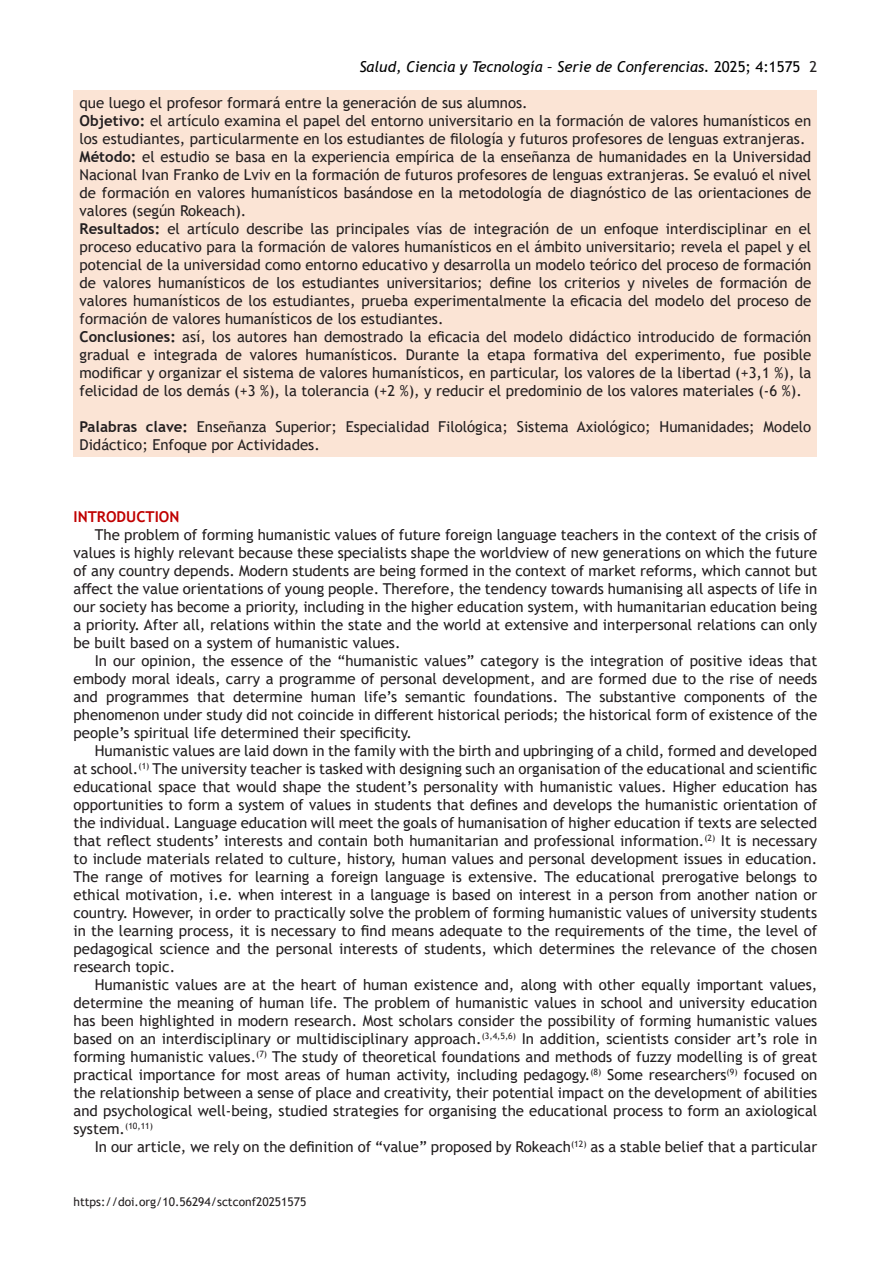
<style>
.page{position:relative;width:893px;height:1263px;background:#fff}
.page>*{position:absolute;margin:0;border:0;box-sizing:border-box;transform-origin:0 0}
.t1{font:15px/18px "Trebuchet MS";color:#231f20;text-align:justify}
.t2{font:italic 15px "Trebuchet MS";color:#000}
.t3{font:700 15px "Trebuchet MS";color:#c00000}
.t4{font:12px "Trebuchet MS";color:#231f20}
.s1{font-style:normal}
.s2{font-style:normal;color:#231f20}
.s3{font-weight:700}
</style>
<div class="page">
<div style="left:74px;top:90px;width:743px;height:366px;background:#fbe4d5"></div>
<p class="t2" style="left:359px;top:58px;width:459px">Salud, Ciencia y Tecnología – Serie de Conferencias. <span class="s1">2025; 4:1575</span> <span class="s2">2</span></p>
<p class="t1" style="left:80px;top:94px;width:733px;text-align:left">que luego el profesor formará entre la generación de sus alumnos.<br><span class="s3">Objetivo:</span> el artículo examina el papel del entorno universitario en la formación de valores humanísticos en los estudiantes, particularmente en los estudiantes de filología y futuros profesores de lenguas extranjeras.<br><span class="s3">Método:</span> el estudio se basa en la experiencia empírica de la enseñanza de humanidades en la Universidad Nacional Ivan Franko de Lviv en la formación de futuros profesores de lenguas extranjeras. Se evaluó el nivel de formación en valores humanísticos basándose en la metodología de diagnóstico de las orientaciones de valores (según Rokeach).<br><span class="s3">Resultados:</span> el artículo describe las principales vías de integración de un enfoque interdisciplinar en el proceso educativo para la formación de valores humanísticos en el ámbito universitario; revela el papel y el potencial de la universidad como entorno educativo y desarrolla un modelo teórico del proceso de formación de valores humanísticos de los estudiantes universitarios; define los criterios y niveles de formación de valores humanísticos de los estudiantes, prueba experimentalmente la eficacia del modelo del proceso de formación de valores humanísticos de los estudiantes.<br><span class="s3">Conclusiones:</span> así, los autores han demostrado la eficacia del modelo didáctico introducido de formación gradual e integrada de valores humanísticos. Durante la etapa formativa del experimento, fue posible modificar y organizar el sistema de valores humanísticos, en particular, los valores de la libertad (+3,1 %), la felicidad de los demás (+3 %), la tolerancia (+2 %), y reducir el predominio de los valores materiales (-6 %).</p>
<p class="t1" style="left:80px;top:418px;width:733px"><span class="s3">Palabras clave:</span> Enseñanza Superior; Especialidad Filológica; Sistema Axiológico; Humanidades; Modelo<br>Didáctico; Enfoque por Actividades.</p>
<p class="t3" style="left:74px;top:507px;width:107px">INTRODUCTION</p>
<p class="t1" style="left:74px;top:526px;width:745px;text-indent:21px">The problem of forming humanistic values of future foreign language teachers in the context of the crisis of values is highly relevant because these specialists shape the worldview of new generations on which the future of any country depends. Modern students are being formed in the context of market reforms, which cannot but affect the value orientations of young people. Therefore, the tendency towards humanising all aspects of life in our society has become a priority, including in the higher education system, with humanitarian education being a priority. After all, relations within the state and the world at extensive and interpersonal relations can only be built based on a system of humanistic values.</p>
<p class="t1" style="left:74px;top:652px;width:745px;text-indent:21px">In our opinion, the essence of the “humanistic values” category is the integration of positive ideas that embody moral ideals, carry a programme of personal development, and are formed due to the rise of needs and programmes that determine human life’s semantic foundations. The substantive components of the phenomenon under study did not coincide in different historical periods; the historical form of existence of the people’s spiritual life determined their specificity.</p>
<p class="t1" style="left:74px;top:742px;width:745px;text-indent:21px">Humanistic values are laid down in the family with the birth and upbringing of a child, formed and developed at school.<sup>(1)</sup> The university teacher is tasked with designing such an organisation of the educational and scientific educational space that would shape the student’s personality with humanistic values. Higher education has opportunities to form a system of values in students that defines and develops the humanistic orientation of the individual. Language education will meet the goals of humanisation of higher education if texts are selected that reflect students’ interests and contain both humanitarian and professional information.<sup>(2)</sup> It is necessary to include materials related to culture, history, human values and personal development issues in education.<br>The range of motives for learning a foreign language is extensive. The educational prerogative belongs to ethical motivation, i.e. when interest in a language is based on interest in a person from another nation or country. However, in order to practically solve the problem of forming humanistic values of university students in the learning process, it is necessary to find means adequate to the requirements of the time, the level of pedagogical science and the personal interests of students, which determines the relevance of the chosen research topic.</p>
<p class="t1" style="left:74px;top:976px;width:745px;text-indent:21px">Humanistic values are at the heart of human existence and, along with other equally important values, determine the meaning of human life. The problem of humanistic values in school and university education has been highlighted in modern research. Most scholars consider the possibility of forming humanistic values based on an interdisciplinary or multidisciplinary approach.<sup>(3,4,5,6)</sup> In addition, scientists consider art’s role in forming humanistic values.<sup>(7)</sup> The study of theoretical foundations and methods of fuzzy modelling is of great practical importance for most areas of human activity, including pedagogy.<sup>(8)</sup> Some researchers<sup>(9)</sup> focused on the relationship between a sense of place and creativity, their potential impact on the development of abilities and psychological well-being, studied strategies for organising the educational process to form an axiological system.<sup>(10,11)</sup></p>
<p class="t1" style="left:95px;top:1138px;width:724px">In our article, we rely on the definition of “value” proposed by Rokeach<sup>(12)</sup> as a stable belief that a particular</p>
<p class="t4" style="left:74px;top:1194px;width:234px">https://doi.org/10.56294/sctconf20251575</p>
</div>
